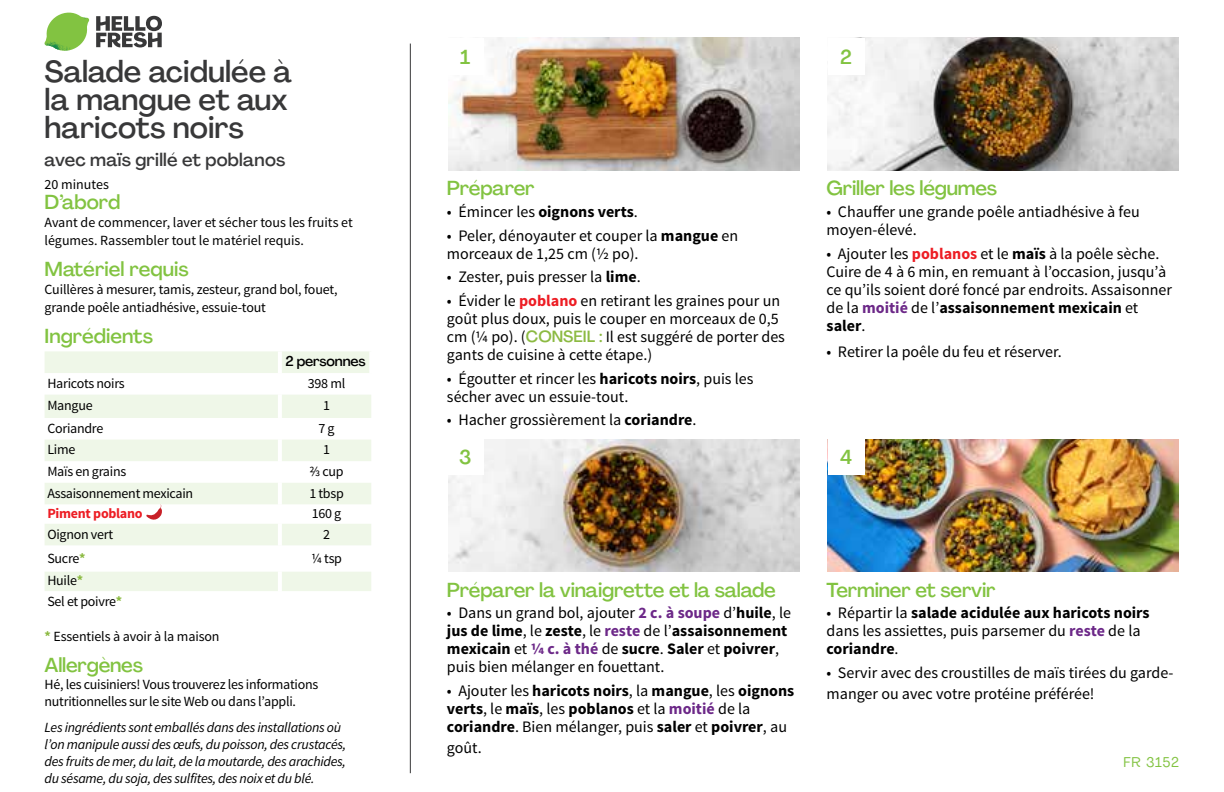
<style>
.page{position:relative;width:1224px;height:792px;background:#fff}
.page>*{position:absolute;margin:0;border:0;box-sizing:border-box;transform-origin:0 0}
.t1{font:500 30px/28px "Agrandir";color:#383839}
.t2{font:500 20px "Agrandir";letter-spacing:-.01em;color:#82c341}
.t3{font:500 18px "Agrandir";letter-spacing:.015em;color:#383839}
.t4{font:16px/18px "Source Sans Pro";color:#000}
.t5{font:700 16px/18px "Source Sans Pro";color:#000}
.t6{font:14px/18px "Source Sans Pro";letter-spacing:-.02em;color:#000}
.t7{font:italic 14px/17px "Source Sans Pro";letter-spacing:-.02em;color:#000}
.t8{font:14px/18px "Source Sans Pro";color:#000}
.t9{font:700 14px "Source Sans Pro";letter-spacing:-.02em;color:#ed1d24}
.t10{font:500 14px "Agrandir";letter-spacing:-.01em;color:#000}
.t11{font:14px "Agrandir";letter-spacing:.05em;color:#82c341}
.s1{font-weight:700;color:#8cba42}
.s2{font-weight:700}
.s3{font-weight:700;color:#ed1d24}
.s4{font-family:"Agrandir";font-weight:500;color:#8cba42}
.s5{font-weight:700;color:#6c2888}
.s6{font-weight:400}
.s7{color:#6c2888}
</style>
<div class="page">
<svg style="left:96px;top:15px;width:66px;height:33px"></svg>
<svg style="left:48px;top:13px;width:39px;height:25px"></svg>
<img style="left:69px;top:13px;width:20px;height:17px">
<img style="left:47px;top:27px;width:38px;height:7px">
<img style="left:44px;top:30px;width:40px;height:21px">
<img style="left:68px;top:34px;width:17px;height:17px">
<hr style="left:410px;top:44px;width:1px;height:729px;background:#383839">
<svg style="left:45px;top:351px;width:326px;height:240px;fill:#eff7e8"></svg>
<hr style="left:278px;top:351px;width:4px;height:22px;background:#fff">
<hr style="left:369px;top:351px;width:4px;height:22px;background:#fff">
<hr style="left:278px;top:373px;width:4px;height:22px;background:#fff">
<hr style="left:278px;top:395px;width:4px;height:23px;background:#fff">
<hr style="left:278px;top:418px;width:4px;height:22px;background:#fff">
<hr style="left:278px;top:440px;width:4px;height:21px;background:#fff">
<hr style="left:278px;top:461px;width:4px;height:22px;background:#fff">
<hr style="left:278px;top:483px;width:4px;height:21px;background:#fff">
<hr style="left:278px;top:504px;width:4px;height:20px;background:#fff">
<hr style="left:278px;top:524px;width:4px;height:21px;background:#fff">
<hr style="left:278px;top:545px;width:4px;height:27px;background:#fff">
<hr style="left:278px;top:572px;width:4px;height:19px;background:#fff">
<img style="left:448px;top:38px;width:351px;height:133px">
<img style="left:448px;top:439px;width:351px;height:133px">
<img style="left:828px;top:38px;width:351px;height:133px">
<div style="left:447px;top:38px;width:37px;height:36px;background:#fff"></div>
<div style="left:447px;top:439px;width:37px;height:36px;background:#fff"></div>
<div style="left:828px;top:38px;width:36px;height:36px;background:#fff"></div>
<img style="left:828px;top:439px;width:351px;height:133px">
<div style="left:828px;top:439px;width:36px;height:36px;background:#fff"></div>
<svg style="left:146px;top:504px;width:16px;height:19px"></svg>
<h1 class="t1" style="left:45px;top:57px;width:249px">Salade acidulée à la mangue et aux haricots noirs</h1>
<p class="t3" style="left:45px;top:148px;width:242px">avec maïs grillé et poblanos</p>
<p class="t8" style="left:45px;top:175px;width:66px">20 minutes</p>
<p class="t2" style="left:45px;top:190px;width:77px">D’abord</p>
<p class="t8" style="left:45px;top:214px;width:310px">Avant de commencer, laver et sécher tous les fruits et légumes. Rassembler tout le matériel requis.</p>
<p class="t2" style="left:45px;top:257px;width:146px">Matériel requis</p>
<p class="t6" style="left:45px;top:281px;width:295px">Cuillères à mesurer, tamis, zesteur, grand bol, fouet, grande poêle antiadhésive, essuie-tout</p>
<p class="t2" style="left:45px;top:324px;width:110px">Ingrédients</p>
<p class="t10" style="left:285px;top:353px;width:82px">2 personnes</p>
<p class="t6" style="left:47px;top:374px;width:79px">Haricots noirs</p>
<p class="t6" style="left:308px;top:374px;width:39px">398 ml</p>
<p class="t6" style="left:47px;top:397px;width:47px">Mangue</p>
<p class="t6" style="left:323px;top:397px;width:8px">1</p>
<p class="t6" style="left:47px;top:419px;width:57px">Coriandre</p>
<p class="t6" style="left:318px;top:419px;width:18px">7 g</p>
<p class="t6" style="left:47px;top:441px;width:29px">Lime</p>
<p class="t6" style="left:323px;top:441px;width:8px">1</p>
<p class="t6" style="left:47px;top:463px;width:80px">Maïs en grains</p>
<p class="t6" style="left:309px;top:463px;width:36px">2/3 cup</p>
<p class="t6" style="left:47px;top:484px;width:147px">Assaisonnement mexicain</p>
<p class="t6" style="left:309px;top:484px;width:36px">1 tbsp</p>
<p class="t9" style="left:47px;top:504px;width:97px">Piment poblano</p>
<p class="t6" style="left:312px;top:505px;width:31px">160 g</p>
<p class="t6" style="left:47px;top:525px;width:67px">Oignon vert</p>
<p class="t6" style="left:323px;top:525px;width:8px">2</p>
<p class="t6" style="left:47px;top:549px;width:40px">Sucre<span class="s1">*</span></p>
<p class="t6" style="left:311px;top:549px;width:32px">1/4 tsp</p>
<p class="t6" style="left:47px;top:571px;width:76px;line-height:20.6px">Huile<span class="s1">*<br></span>Sel et poivre<span class="s1">*</span></p>
<p class="t6" style="left:45px;top:627px;width:176px"><span class="s1">*</span> Essentiels à avoir à la maison</p>
<p class="t2" style="left:45px;top:652px;width:100px">Allergènes</p>
<p class="t6" style="left:45px;top:676px;width:275px;line-height:17px">Hé, les cuisiniers! Vous trouverez les informations nutritionnelles sur le site Web ou dans l’appli.</p>
<p class="t7" style="left:45px;top:719px;width:303px">Les ingrédients sont emballés dans des installations où l’on manipule aussi des œufs, du poisson, des crustacés, des fruits de mer, du lait, de la moutarde, des arachides, du sésame, du soja, des sulfites, des noix et du blé.</p>
<p class="t2" style="left:460px;top:44px;width:12px">1</p>
<p class="t2" style="left:840px;top:44px;width:13px">2</p>
<p class="t2" style="left:447px;top:176px;width:89px">Préparer</p>
<p class="t4" style="left:447px;top:203px;width:192px">• Émincer les <span class="s2">oignons verts</span>.</p>
<p class="t4" style="left:447px;top:226px;width:293px">• Peler, dénoyauter et couper la <span class="s2">mangue</span> en morceaux de 1,25 cm (½ po).</p>
<p class="t4" style="left:447px;top:268px;width:195px">• Zester, puis presser la <span class="s2">lime</span>.</p>
<p class="t4" style="left:447px;top:292px;width:339px">• Évider le <span class="s3">poblano</span> en retirant les graines pour un goût plus doux, puis le couper en morceaux de 0,5 cm (¼ po). (<span class="s4">CONSEIL :</span> Il est suggéré de porter des gants de cuisine à cette étape.)</p>
<p class="t4" style="left:447px;top:369px;width:308px">• Égoutter et rincer les <span class="s2">haricots noirs</span>, puis les sécher avec un essuie-tout.</p>
<p class="t4" style="left:447px;top:411px;width:251px">• Hacher grossièrement la <span class="s2">coriandre</span>.</p>
<p class="t2" style="left:459px;top:445px;width:14px">3</p>
<p class="t2" style="left:827px;top:176px;width:172px">Griller les légumes</p>
<p class="t4" style="left:827px;top:203px;width:315px">• Chauffer une grande poêle antiadhésive à feu moyen-élevé.</p>
<p class="t4" style="left:827px;top:244px;width:347px">• Ajouter les <span class="s3">poblanos</span> et le <span class="s2">maïs</span> à la poêle sèche.<br>Cuire de 4 à 6 min, en remuant à l’occasion, jusqu’à ce qu’ils soient doré foncé par endroits. Assaisonner de la <span class="s5">moitié</span> de l’<span class="s2">assaisonnement mexicain</span> et <span class="s2">saler</span>.</p>
<p class="t4" style="left:827px;top:343px;width:237px">• Retirer la poêle du feu et réserver.</p>
<p class="t2" style="left:840px;top:445px;width:14px">4</p>
<p class="t2" style="left:447px;top:577px;width:330px">Préparer la vinaigrette et la salade</p>
<p class="t4" style="left:447px;top:604px;width:346px">• Dans un grand bol, ajouter <span class="s5">2 c. à soupe</span> d’<span class="s2">huile</span>, le <span class="s2">jus de lime</span>, le <span class="s2">zeste</span>, le <span class="s5">reste</span> de l’<span class="s2">assaisonnement mexicain</span> et <span class="s5">1/4 c. à thé</span> de <span class="s2">sucre</span>. <span class="s2">Saler</span> et <span class="s2">poivrer</span>, puis bien mélanger en fouettant.</p>
<p class="t5" style="left:447px;top:682px;width:349px"><span class="s6">• Ajouter les</span> haricots noirs<span class="s6">, la</span> mangue<span class="s6">, les</span> oignons verts<span class="s6">, le</span> maïs<span class="s6">, les</span> poblanos <span class="s6">et la</span> <span class="s7">moitié</span> <span class="s6">de la </span>coriandre<span class="s6">. Bien mélanger, puis</span> saler <span class="s6">et</span> poivrer<span class="s6">, au</span></p>
<p class="t4" style="left:447px;top:739px;width:36px">goût.</p>
<p class="t2" style="left:827px;top:577px;width:171px">Terminer et servir</p>
<p class="t4" style="left:827px;top:604px;width:324px">• Répartir la <span class="s2">salade acidulée aux haricots noirs </span>dans les assiettes, puis parsemer du <span class="s5">reste</span> de la <span class="s2">coriandre</span>.</p>
<p class="t4" style="left:827px;top:662px;width:348px;line-height:21px">• Servir avec des croustilles de maïs tirées du garde&shy;manger ou avec votre protéine préférée!</p>
<p class="t11" style="left:1124px;top:753px;width:57px">FR 3152</p>
</div>
